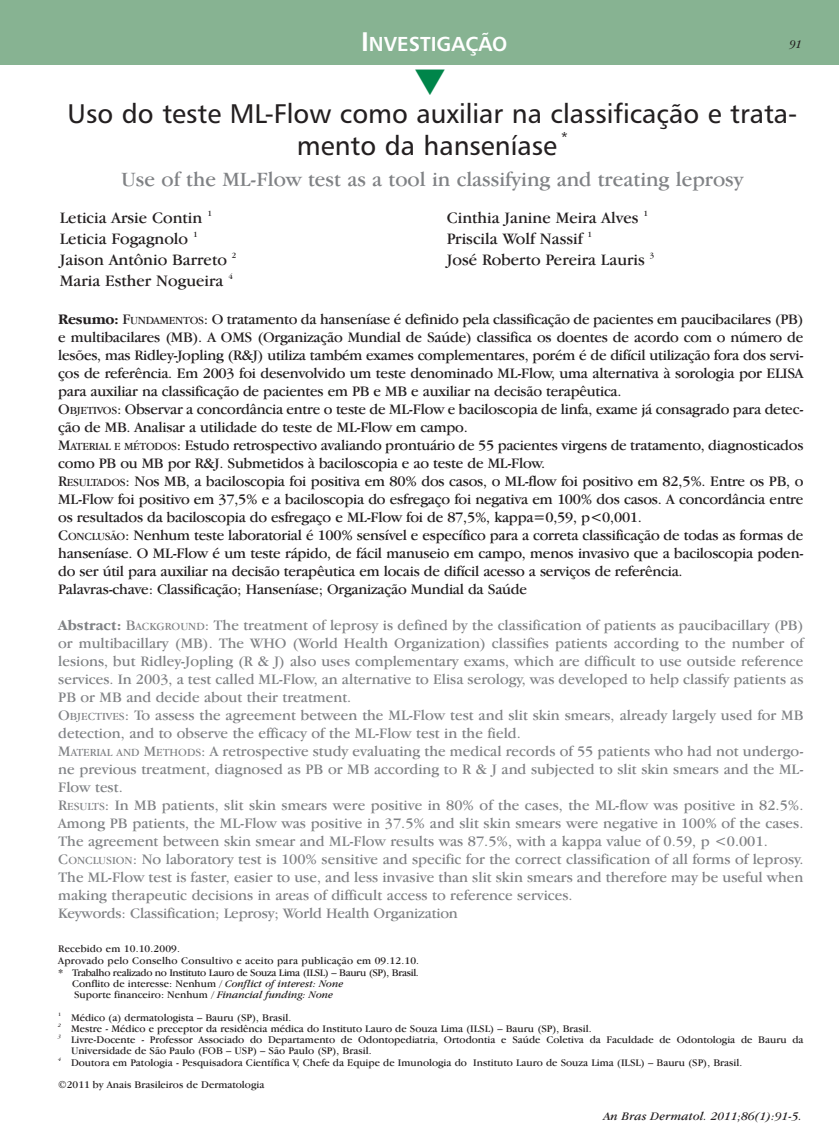
<style>
.page{position:relative;width:839px;height:1137px;background:#fff}
.page>*{position:absolute;margin:0;border:0;box-sizing:border-box;transform-origin:0 0}
.t1{font:27px/31.5px "Humanist 777 BT Roman B";color:#231f20;text-align:center}
.t2{font:21px "Garamond IT Cby BT";color:#808285}
.t3{font:20.25px "Humanist 777 BT Bold B";color:#fff}
.t4{font:16.5px "Garamond IT Cby BT";color:#231f20}
.t5{font:15px/18px "Garamond IT Cby BT";letter-spacing:-.015em;color:#231f20}
.t6{font:15px/18px "Garamond IT Cby BT";color:#808285}
.t7{font:13.5px "Humanist 777 BT Roman B";color:#231f20}
.t8{font:italic 12px "Garamond IT Cby BT";letter-spacing:.015em;color:#231f20}
.t9{font:italic 12px "Garamond IT Cby BT";letter-spacing:.015em;color:#231f20;scale:.9 1}
.t10{font:10.5px/12.6px "Garamond IT Cby BT";color:#231f20}
.t11{font:10.5px/11.2px "Garamond IT Cby BT";letter-spacing:-.035em;color:#231f20}
.t12{font:8.25px "Garamond IT Cby BT";color:#231f20}
.t13{font:italic 5.25px "Garamond IT Cby BT";color:#231f20}
.t14{font:5.25px "Garamond IT Cby BT";color:#231f20}
.s1{font-size:27px}
.s2{font-weight:700}
.s3{font-size:11.25px}
.s4{font-style:italic}
</style>
<div class="page">
<div style="left:0;top:0;width:839px;height:64px;background:#87b392"></div>
<h3 class="t3" style="left:361px;top:36px;width:148px"><span class="s1">I</span>NVESTIGAÇÃO</h3>
<p class="t9" style="left:790px;top:39px;width:15px">91</p>
<h1 class="t1" style="left:68px;top:100px;width:731px">Uso do teste ML-Flow como auxiliar na classificação e trata&shy;mento da hanseníase</h1>
<p class="t7" style="left:561px;top:132px;width:8px">*</p>
<h2 class="t2" style="left:121px;top:172px;width:624px">Use of the ML-Flow test as a tool in classifying and treating leprosy</h2>
<p class="t4" style="left:60px;top:212px;width:144px">Leticia Arsie Contin</p>
<p class="t12" style="left:207px;top:210px;width:6px">1</p>
<p class="t4" style="left:447px;top:212px;width:193px">Cinthia Janine Meira Alves</p>
<p class="t12" style="left:643px;top:210px;width:6px">1</p>
<p class="t4" style="left:60px;top:233px;width:130px">Leticia Fogagnolo</p>
<p class="t12" style="left:193px;top:231px;width:6px">1</p>
<p class="t4" style="left:447px;top:233px;width:137px">Priscila Wolf Nassif</p>
<p class="t12" style="left:588px;top:231px;width:6px">1</p>
<p class="t4" style="left:60px;top:254px;width:169px">Jaison Antônio Barreto</p>
<p class="t12" style="left:232px;top:252px;width:6px">2</p>
<p class="t4" style="left:447px;top:254px;width:200px">José Roberto Pereira Lauris</p>
<p class="t12" style="left:650px;top:252px;width:6px">3</p>
<p class="t4" style="left:60px;top:275px;width:165px">Maria Esther Nogueira</p>
<p class="t12" style="left:228px;top:273px;width:6px">4</p>
<p class="t5" style="left:58px;top:311px;width:747px"><span class="s2">Resumo:</span> F<span class="s3">UNDAMENTOS</span>: O tratamento da hanseníase é definido pela classificação de pacientes em paucibacilares (PB) e multibacilares (MB). A OMS (Organização Mundial de Saúde) classifica os doentes de acordo com o número de lesões, mas Ridley-Jopling (R&amp;J) utiliza também exames complementares, porém é de difícil utilização fora dos servi&shy;ços de referência. Em 2003 foi desenvolvido um teste denominado ML-Flow, uma alternativa à sorologia por ELISA para auxiliar na classificação de pacientes em PB e MB e auxiliar na decisão terapêutica.<br>O<span class="s3">BJETIVOS</span>: Observar a concordância entre o teste de ML-Flow e baciloscopia de linfa, exame já consagrado para detec&shy;ção de MB. Analisar a utilidade do teste de ML-Flow em campo.<br>M<span class="s3">ATERIAL E MÉTODOS</span>: Estudo retrospectivo avaliando prontuário de 55 pacientes virgens de tratamento, diagnosticados como PB ou MB por R&amp;J. Submetidos à baciloscopia e ao teste de ML-Flow.<br>R<span class="s3">ESULTADOS</span>: Nos MB, a baciloscopia foi positiva em 80% dos casos, o ML-flow foi positivo em 82,5%. Entre os PB, o ML-Flow foi positivo em 37,5% e a baciloscopia do esfregaço foi negativa em 100% dos casos. A concordância entre os resultados da baciloscopia do esfregaço e ML-Flow foi de 87,5%, kappa=0,59, p&lt;0,001.<br>C<span class="s3">ONCLUSÃO</span>: Nenhum teste laboratorial é 100% sensível e específico para a correta classificação de todas as formas de hanseníase. O ML-Flow é um teste rápido, de fácil manuseio em campo, menos invasivo que a baciloscopia poden&shy;do ser útil para auxiliar na decisão terapêutica em locais de difícil acesso a serviços de referência.<br>Palavras-chave: Classificação; Hanseníase; Organização Mundial da Saúde</p>
<p class="t6" style="left:58px;top:617px;width:747px"><span class="s2">Abstract:</span> B<span class="s3">ACKGROUND</span>: The treatment of leprosy is defined by the classification of patients as paucibacillary (PB) or multibacillary (MB). The WHO (World Health Organization) classifies patients according to the number of lesions, but Ridley-Jopling (R &amp; J) also uses complementary exams, which are difficult to use outside reference services. In 2003, a test called ML-Flow, an alternative to Elisa serology, was developed to help classify patients as PB or MB and decide about their treatment.<br>O<span class="s3">BJECTIVES</span>: To assess the agreement between the ML-Flow test and slit skin smears, already largely used for MB detection, and to observe the efficacy of the ML-Flow test in the field.<br>M<span class="s3">ATERIAL AND</span> M<span class="s3">ETHODS</span>: A retrospective study evaluating the medical records of 55 patients who had not undergo&shy;ne previous treatment, diagnosed as PB or MB according to R &amp; J and subjected to slit skin smears and the ML-Flow test.<br>R<span class="s3">ESULTS</span>: In MB patients, slit skin smears were positive in 80% of the cases, the ML-flow was positive in 82.5%.<br>Among PB patients, the ML-Flow was positive in 37.5% and slit skin smears were negative in 100% of the cases.<br>The agreement between skin smear and ML-Flow results was 87.5%, with a kappa value of 0.59, p &lt;0.001.<br>C<span class="s3">ONCLUSION</span>: No laboratory test is 100% sensitive and specific for the correct classification of all forms of leprosy.<br>The ML-Flow test is faster, easier to use, and less invasive than slit skin smears and therefore may be useful when making therapeutic decisions in areas of difficult access to reference services.<br>Keywords: Classification; Leprosy; World Health Organization</p>
<p class="t10" style="left:58px;top:943px;width:362px">Recebido em 10.10.2009.<br>Aprovado pelo Conselho Consultivo e aceito para publicação em 09.12.10.</p>
<p class="t11" style="left:72px;top:967px;width:348px;text-indent:-14px">* Trabalho realizado no Instituto Lauro de Souza Lima (ILSL) – Bauru (SP), Brasil.<br>Conflito de interesse: Nenhum / <span class="s4">Conflict of interest: None<br></span>Suporte financeiro: Nenhum / <span class="s4">Financial funding: None</span></p>
<p class="t14" style="left:58px;top:1012px;width:4px">1</p>
<p class="t10" style="left:71px;top:1011px;width:222px">Médico (a) dermatologista – Bauru (SP), Brasil.</p>
<p class="t13" style="left:58px;top:1023px;width:4px">2</p>
<p class="t10" style="left:71px;top:1023px;width:522px">Mestre - Médico e preceptor da residência médica do Instituto Lauro de Souza Lima (ILSL) – Bauru (SP), Brasil.</p>
<p class="t13" style="left:58px;top:1034px;width:4px">3</p>
<p class="t10" style="left:71px;top:1035px;width:734px;line-height:11.2px">Livre-Docente - Professor Associado do Departamento de Odontopediatria, Ortodontia e Saúde Coletiva da Faculdade de Odontologia de Bauru da<br>Universidade de São Paulo (FOB – USP) – São Paulo (SP), Brasil.</p>
<p class="t13" style="left:58px;top:1057px;width:4px">4</p>
<p class="t10" style="left:58px;top:1051px;width:686px;line-height:22.5px;text-indent:13px">Doutora em Patologia - Pesquisadora Científica V, Chefe da Equipe de Imunologia do Instituto Lauro de Souza Lima (ILSL) – Bauru (SP), Brasil. ©2011 by Anais Brasileiros de Dermatologia</p>
<p class="t8" style="left:603px;top:1111px;width:200px">An Bras Dermatol. 2011;86(1):91-5.</p>
</div>
